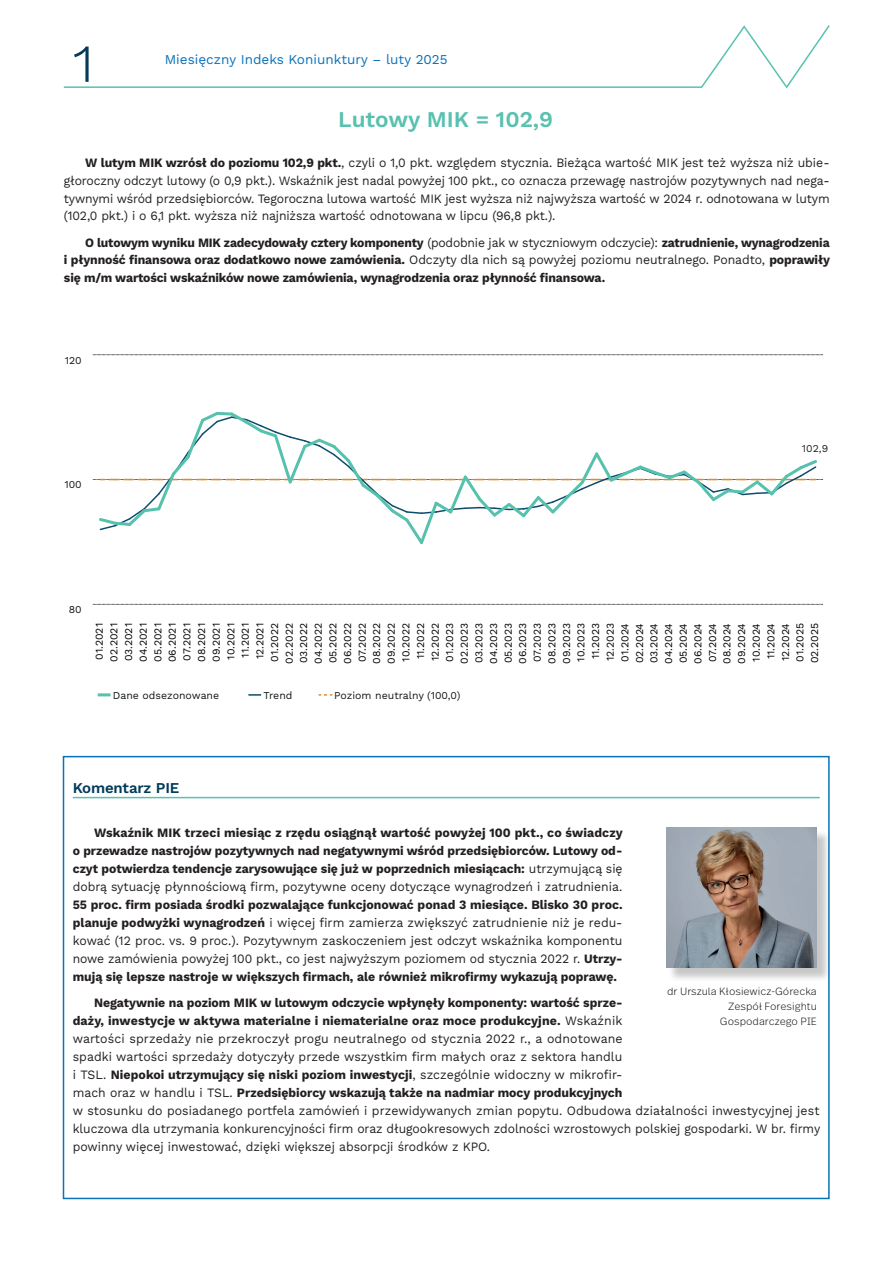
<style>
.page{position:relative;width:893px;height:1263px;background:#fff}
.page>*{position:absolute;margin:0;border:0;box-sizing:border-box;transform-origin:0 0}
.t1{font:63px "Work Sans";color:#023b5a}
.t2{font:600 22.5px "Work Sans";color:#58c1af}
.t3{font:600 15px "Work Sans";letter-spacing:-.01em;color:#023b5a}
.t4{font:13.5px "Work Sans";color:#0872ba}
.t5{font:12.75px/18px "Work Sans";color:#231f20;text-align:justify}
.t6{font:12.75px/17.7px "Work Sans";color:#231f20;text-align:justify;scale:.96 1}
.t7{font:700 12.75px/18px "Work Sans";letter-spacing:-.01em;color:#231f20;text-align:justify}
.t8{font:700 12.75px/17.7px "Work Sans";letter-spacing:-.01em;color:#231f20;text-align:justify;scale:.95 1}
.t9{font:10.5px/14.5px "Work Sans";color:#000001;text-align:justify}
.t10{font:300 10.5px/15px "Real Text Pro";color:#231f20;text-align:right}
.t11{font:10.5px "Work Sans";color:#111516}
.t12{font:10.5px "Work Sans";color:#111416}
.t13{font:10.5px "Work Sans";color:#231f20}
.s1{font-weight:700}
.s2{font-weight:400}
</style>
<div class="page">
<svg style="left:63px;top:25px;width:767px;height:64px"></svg>
<svg style="left:93px;top:604px;width:730px;height:1px"></svg>
<svg style="left:93px;top:354px;width:730px;height:1px"></svg>
<svg style="left:93px;top:412px;width:730px;height:132px"></svg>
<svg style="left:98px;top:693px;width:12px;height:3px"></svg>
<svg style="left:319px;top:694px;width:13px;height:2px"></svg>
<svg style="left:248px;top:694px;width:13px;height:2px"></svg>
<hr style="left:73px;top:797px;width:747px;height:1px;background:#58c1af">
<div style="left:668px;top:830px;width:163px;height:152px;background:#231f20;opacity:.25"></div>
<img style="left:666px;top:828px;width:151px;height:140px">
<h1 class="t1" style="left:73px;top:13px;width:23px">1</h1>
<p class="t4" style="left:165px;top:51px;width:284px">Miesięczny Indeks Koniunktury – luty 2025</p>
<h2 class="t2" style="left:338px;top:102px;width:216px">Lutowy MIK = 102,9</h2>
<p class="t6" style="left:64px;top:154px;width:799px;text-indent:21px"><span class="s1">W lutym MIK wzrósł do poziomu 102,9 pkt.</span>, czyli o 1,0 pkt. względem stycznia. Bieżąca wartość MIK jest też wyższa niż ubie&shy;głoroczny odczyt lutowy (o 0,9 pkt.). Wskaźnik jest nadal powyżej 100 pkt., co oznacza przewagę nastrojów pozytywnych nad nega&shy;tywnymi wśród przedsiębiorców. Tegoroczna lutowa wartość MIK jest wyższa niż najwyższa wartość w 2024 r. odnotowana w lutym (102,0 pkt.) i o 6,1 pkt. wyższa niż najniższa wartość odnotowana w lipcu (96,8 pkt.).</p>
<p class="t8" style="left:64px;top:233px;width:808px;text-indent:21px">O lutowym wyniku MIK zadecydowały cztery komponenty <span class="s2">(podobnie jak w styczniowym odczycie):</span> zatrudnienie, wynagrodzenia i płynność finansowa oraz dodatkowo nowe zamówienia. <span class="s2">Odczyty dla nich są powyżej poziomu neutralnego. Ponadto,</span> poprawiły się m/m wartości wskaźników nowe zamówienia, wynagrodzenia oraz płynność finansowa.</p>
<p class="t12" style="left:65px;top:354px;width:18px">120</p>
<p class="t12" style="left:64px;top:478px;width:19px">100</p>
<p class="t13" style="left:802px;top:442px;width:28px">102,9</p>
<p class="t12" style="left:69px;top:603px;width:14px">80</p>
<p class="t9" style="left:603px;top:664px;width:42px;rotate:-90deg">12.2023<br>01.2024<br>02.2024<br>03.2024<br>04.2024<br>05.2024<br>06.2024<br>07.2024<br>08.2024<br>09.2024</p>
<p class="t9" style="left:749px;top:661px;width:40px;rotate:-90deg">10.2024<br>11.2024</p>
<p class="t9" style="left:779px;top:663px;width:42px;rotate:-90deg">12.2024<br>01.2025<br>02.2025</p>
<p class="t9" style="left:268px;top:664px;width:42px;rotate:-90deg">01.2022<br>02.2022<br>03.2022<br>04.2022<br>05.2022<br>06.2022<br>07.2022<br>08.2022<br>09.2022</p>
<p class="t9" style="left:399px;top:661px;width:40px;rotate:-90deg">10.2022<br>11.2022</p>
<p class="t9" style="left:428px;top:664px;width:42px;rotate:-90deg">12.2022<br>01.2023<br>02.2023<br>03.2023<br>04.2023<br>05.2023<br>06.2023<br>07.2023<br>08.2023<br>09.2023</p>
<p class="t9" style="left:574px;top:661px;width:40px;rotate:-90deg">10.2023<br>11.2023</p>
<p class="t9" style="left:93px;top:662px;width:40px;text-align:center;rotate:-90deg">01.2021<br>02.2021<br>03.2021<br>04.2021<br>05.2021<br>06.2021<br>07.2021<br>08.2021<br>09.2021<br>10.2021<br>11.2021<br>12.2021</p>
<p class="t11" style="left:113px;top:689px;width:108px">Dane odsezonowane</p>
<p class="t11" style="left:264px;top:689px;width:30px">Trend</p>
<p class="t11" style="left:334px;top:689px;width:128px">Poziom neutralny (100,0)</p>
<p class="t3" style="left:73px;top:776px;width:108px">Komentarz PIE</p>
<p class="t7" style="left:73px;top:823px;width:552px;text-indent:21px">Wskaźnik MIK trzeci miesiąc z rzędu osiągnął wartość powyżej 100 pkt., co świadczy o przewadze nastrojów pozytywnych nad negatywnymi wśród przedsiębiorców. Lutowy od&shy;czyt potwierdza tendencje zarysowujące się już w poprzednich miesiącach: <span class="s2">utrzymującą się dobrą sytuację płynnościową firm, pozytywne oceny dotyczące wynagrodzeń i zatrudnienia.</span></p>
<p class="t5" style="left:73px;top:895px;width:551px"><span class="s1">55 proc. firm posiada środki pozwalające funkcjonować ponad 3 miesiące. Blisko 30 proc. planuje podwyżki wynagrodzeń</span> i więcej firm zamierza zwiększyć zatrudnienie niż je redu&shy;kować (12 proc. vs. 9 proc.). Pozytywnym zaskoczeniem jest odczyt wskaźnika komponentu nowe zamówienia powyżej 100 pkt., co jest najwyższym poziomem od stycznia 2022 r. <span class="s1">Utrzy&shy;mują się lepsze nastroje w większych firmach, ale również mikrofirmy wykazują poprawę.</span></p>
<p class="t5" style="left:73px;top:993px;width:749px;text-align:left;text-indent:21px"><span class="s1">Negatywnie na poziom MIK w lutowym odczycie wpłynęły komponenty: wartość sprze-<br>daży, inwestycje w aktywa materialne i niematerialne oraz moce produkcyjne.</span> Wskaźnik<br>wartości sprzedaży nie przekroczył progu neutralnego od stycznia 2022 r., a odnotowane<br>spadki wartości sprzedaży dotyczyły przede wszystkim firm małych oraz z sektora handlu<br>i TSL. <span class="s1">Niepokoi utrzymujący się niski poziom inwestycji</span>, szczególnie widoczny w mikrofir-<br>mach oraz w handlu i TSL. <span class="s1">Przedsiębiorcy wskazują także na nadmiar mocy produkcyjnych<br></span>w stosunku do posiadanego portfela zamówień i przewidywanych zmian popytu. Odbudowa działalności inwestycyjnej jest kluczowa dla utrzymania konkurencyjności firm oraz długookresowych zdolności wzrostowych polskiej gospodarki. W br. firmy powinny więcej inwestować, dzięki większej absorpcji środków z KPO.</p>
<p class="t10" style="left:667px;top:983px;width:151px">dr Urszula Kłosiewicz-Górecka<br>Zespół Foresightu<br>Gospodarczego PIE</p>
</div>
